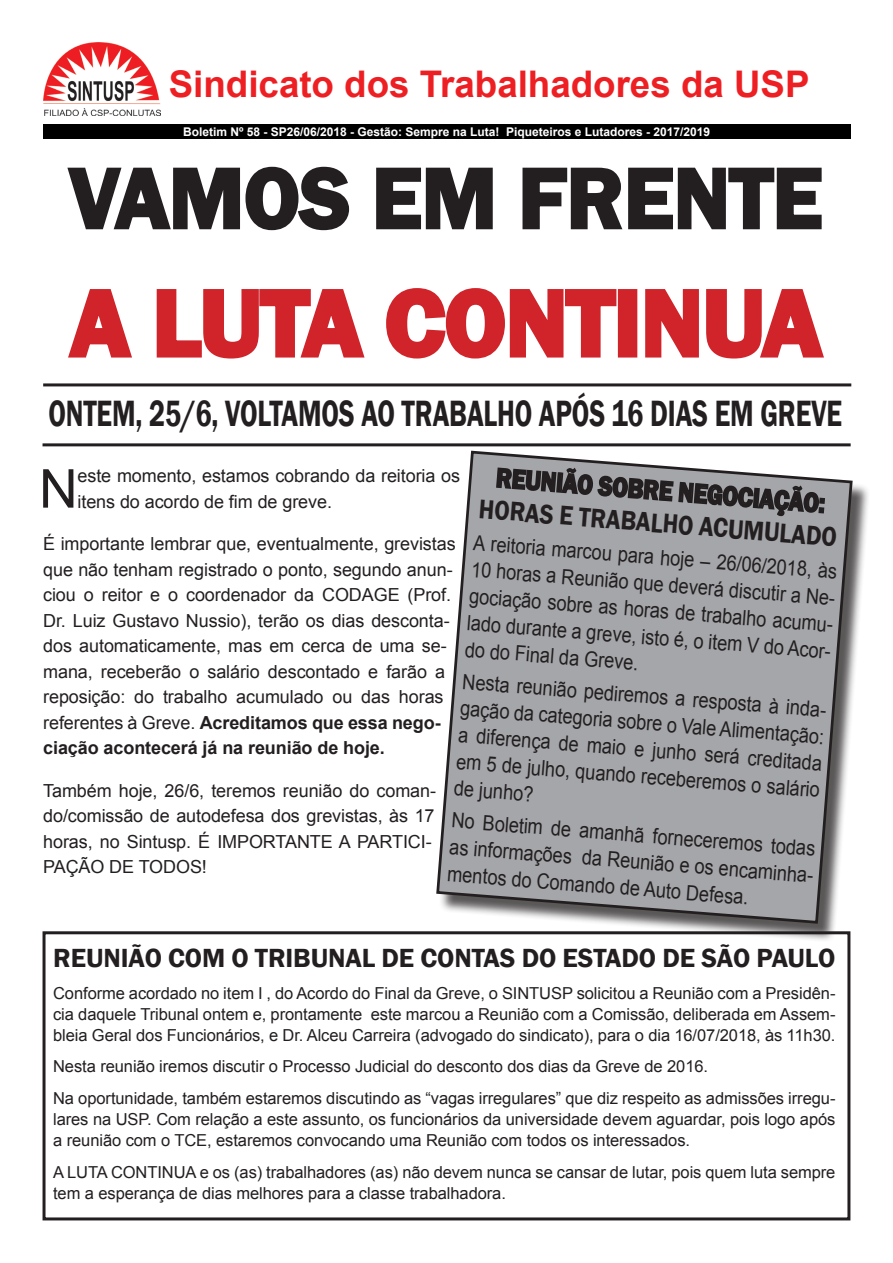
<style>
.page{position:relative;width:893px;height:1263px;background:#fff}
.page>*{position:absolute;margin:0;border:0;box-sizing:border-box;transform-origin:0 0}
.Título_3{font:600 96px "Franklin Gothic";letter-spacing:-.005em;color:#d1232a}
.Título_3-2{font:600 87.9px "Franklin Gothic";letter-spacing:-.005em;color:#231f20}
.Título_3-3{font:53.55px "Arial";color:#231f20}
.Título_3-4{font:600 37.65px "Franklin Gothic";letter-spacing:-.005em;color:#231f20;scale:.73 1}
.t1{font:700 36.75px "Arial";color:#ee1f23}
.Título_3-5{font:600 27.75px/32.5px "Franklin Gothic";color:#231f20;text-align:center;scale:.87 1}
.Título_3-6{font:600 27px "Franklin Gothic";letter-spacing:-.005em;color:#231f20}
.Título_3-7{font:21px/27px "Arial";color:#231f20;text-align:justify;scale:.87 1}
.Título_3-8{font:18px/25.5px "Arial";letter-spacing:-.005em;color:#231f20}
.Título_3-9{font:16.5px/21px "Arial";letter-spacing:-.005em;color:#231f20;text-align:justify}
.t2{font:700 12px "Arial";color:#fff}
.s1{font-weight:700}
</style>
<div class="page">
<img style="left:43px;top:42px;width:118px;height:73px">
<div style="left:43px;top:124px;width:808px;height:15px;background:#000"></div>
<svg style="left:67px;top:166px;width:283px;height:65px"></svg>
<svg style="left:376px;top:167px;width:117px;height:63px"></svg>
<svg style="left:522px;top:167px;width:300px;height:63px"></svg>
<svg style="left:68px;top:289px;width:64px;height:69px"></svg>
<svg style="left:156px;top:289px;width:209px;height:70px"></svg>
<svg style="left:386px;top:288px;width:233px;height:71px"></svg>
<div style="left:618px;top:289px;width:19px;height:68px;border:4px solid #d1232a"></div>
<svg style="left:645px;top:289px;width:179px;height:70px"></svg>
<hr style="left:43px;top:443px;width:808px;height:3px;background:#231f20">
<hr style="left:43px;top:383px;width:808px;height:3px;background:#231f20">
<div style="left:439px;top:453px;width:432px;height:489px;background:#231f20;opacity:.75"></div>
<svg style="left:436px;top:450px;width:418px;height:475px;background:#a9a9ad"></svg>
<svg style="left:495px;top:466px;width:330px;height:73px;background:#939396"></svg>
<div style="left:43px;top:931px;width:807px;height:289px;border:3px solid #231f20"></div>
<h3 class="t1" style="left:169px;top:59px;width:642px">Sindicato dos Trabalhadores da USP</h3>
<p class="t2" style="left:183px;top:124px;width:529px">Boletim Nº 58 - SP26/06/2018 - Gestão: Sempre na Luta! Piqueteiros e Lutadores - 2017/2019</p>
<p class="Título_3-2" style="left:70px;top:144px;width:754px">VAMOS EM FRENTE</p>
<p class="Título_3" style="left:71px;top:264px;width:752px">A LUTA CONTINUA</p>
<p class="Título_3-4" style="left:48px;top:390px;width:1089px">ONTEM, 25/6, VOLTAMOS AO TRABALHO APÓS 16 DIAS EM GREVE</p>
<p class="Título_3-3" style="left:39px;top:454px;width:40px">N</p>
<p class="Título_3-8" style="left:78px;top:463px;width:384px">este momento, estamos cobrando da reitoria os itens do acordo de fim de greve.</p>
<p class="Título_3-8" style="left:43px;top:531px;width:414px">É importante lembrar que, eventualmente, grevistas que não tenham registrado o ponto, segundo anun&shy;ciou o reitor e o coordenador da CODAGE (Prof.<br>Dr. Luiz Gustavo Nussio), terão os dias desconta&shy;dos automaticamente, mas em cerca de uma se&shy;mana, receberão o salário descontado e farão a reposição: do trabalho acumulado ou das horas referentes à Greve. <span class="s1">Acreditamos que essa nego&shy;ciação acontecerá já na reunião de hoje.</span></p>
<p class="Título_3-8" style="left:43px;top:778px;width:394px">Também hoje, 26/6, teremos reunião do coman&shy;do/comissão de autodefesa dos grevistas, às 17 horas, no Sintusp. É IMPORTANTE A PARTICI-PAÇÃO DE TODOS!</p>
<p class="Título_3-5" style="left:483px;top:459px;width:414px;rotate:5deg">REUNIÃO SOBRE NEGOCIAÇÃO:<br>HORAS E TRABALHO ACUMULADO</p>
<p class="Título_3-7" style="left:475px;top:528px;width:422px;rotate:5deg">A reitoria marcou para hoje – 26/06/2018, às 10 horas a Reunião que deverá discutir a Ne&shy;gociação sobre as horas de trabalho acumu&shy;lado durante a greve, isto é, o item V do Acor&shy;do do Final da Greve.</p>
<p class="Título_3-7" style="left:464px;top:666px;width:422px;rotate:5deg">Nesta reunião pediremos a resposta à inda&shy;gação da categoria sobre o Vale Alimentação: a diferença de maio e junho será creditada em 5 de julho, quando receberemos o salário de junho?</p>
<p class="Título_3-7" style="left:453px;top:805px;width:421px;rotate:5deg">No Boletim de amanhã forneceremos todas as informações da Reunião e os encaminha&shy;mentos do Comando de Auto Defesa.</p>
<p class="Título_3-6" style="left:53px;top:941px;width:784px">REUNIÃO COM O TRIBUNAL DE CONTAS DO ESTADO DE SÃO PAULO</p>
<p class="Título_3-9" style="left:53px;top:982px;width:784px">Conforme acordado no item I , do Acordo do Final da Greve, o SINTUSP solicitou a Reunião com a Presidên&shy;cia daquele Tribunal ontem e, prontamente este marcou a Reunião com a Comissão, deliberada em Assem&shy;bleia Geral dos Funcionários, e Dr. Alceu Carreira (advogado do sindicato), para o dia 16/07/2018, às 11h30.</p>
<p class="Título_3-9" style="left:53px;top:1056px;width:656px">Nesta reunião iremos discutir o Processo Judicial do desconto dos dias da Greve de 2016.</p>
<p class="Título_3-9" style="left:53px;top:1088px;width:784px">Na oportunidade, também estaremos discutindo as “vagas irregulares” que diz respeito as admissões irregu&shy;lares na USP. Com relação a este assunto, os funcionários da universidade devem aguardar, pois logo após a reunião com o TCE, estaremos convocando uma Reunião com todos os interessados.</p>
<p class="Título_3-9" style="left:53px;top:1161px;width:784px">A LUTA CONTINUA e os (as) trabalhadores (as) não devem nunca se cansar de lutar, pois quem luta sempre tem a esperança de dias melhores para a classe trabalhadora.</p>
</div>
